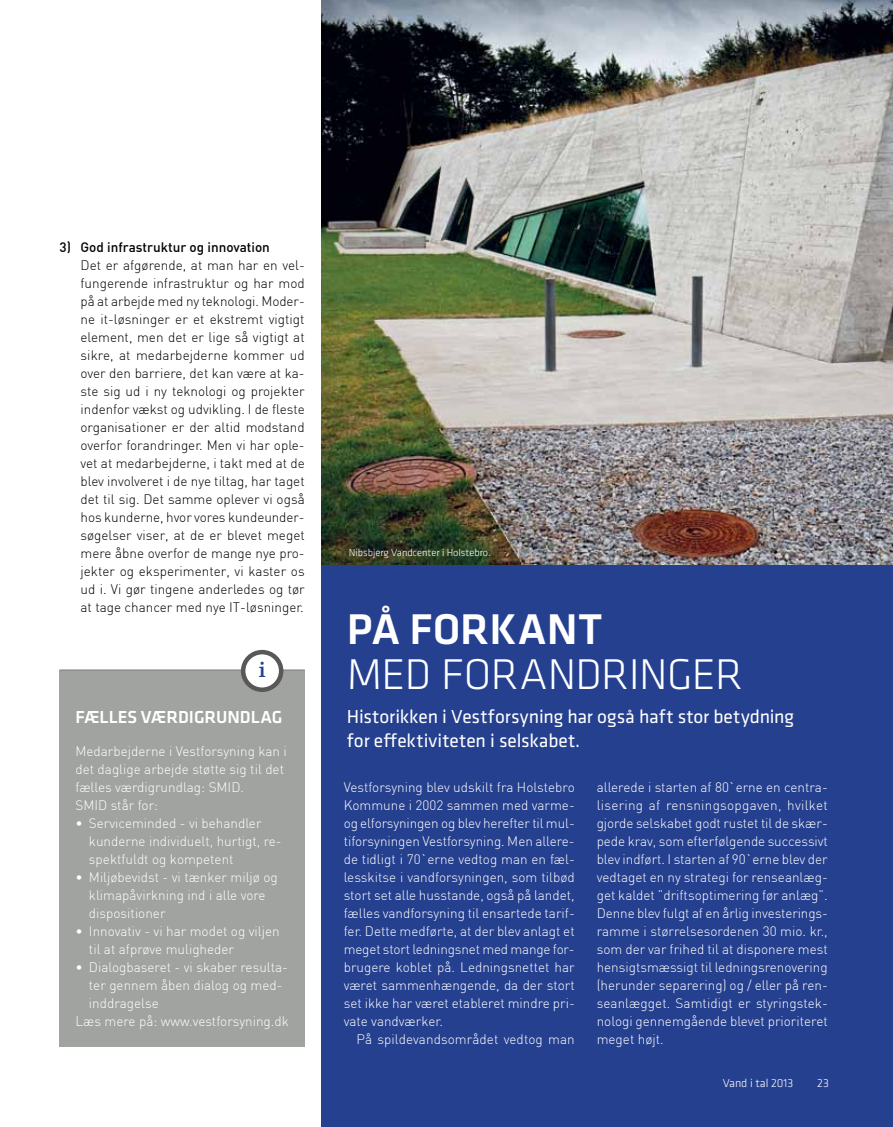
<style>
.page{position:relative;width:893px;height:1127px;background:#fff}
.page>*{position:absolute;margin:0;border:0;box-sizing:border-box;transform-origin:0 0}
.t1{font:300 44.55px "Klavika";letter-spacing:-.015em;color:#fff}
.t2{font:500 44.55px "Klavika";letter-spacing:.005em;color:#fff}
.t3{font:700 21px "Egyptienne FLT Std";color:#25408f}
.t4{font:19.5px/24px "Klavika";color:#fff}
.t5{font:500 18px "Klavika";color:#fff}
.t6{font:300 13.5px/18px "DIN";color:#fff}
.t7{font:300 13.5px/18px "DIN";color:#000;text-align:justify}
.t8{font:500 13.5px "DIN";color:#000}
.t9{font:300 12px "Klavika";color:#fff}
.t10{font:300 10.5px "Klavika";color:#fff}
</style>
<div class="page">
<div style="left:322px;top:0;width:571px;height:1127px;background:#25408f"></div>
<img style="left:322px;top:0;width:571px;height:564px">
<div style="left:60px;top:670px;width:245px;height:376px;background:#a0a39f"></div>
<hr style="left:60px;top:670px;width:245px;height:1px;background:#7e7c7a">
<div style="left:243px;top:652px;width:38px;height:38px;background:#fff;border-radius:50%"></div>
<div style="left:241px;top:650px;width:42px;height:42px;border:4px solid #585956;border-radius:50%"></div>
<p class="t8" style="left:60px;top:238px;width:212px">3) God infrastruktur og innovation</p>
<p class="t7" style="left:81px;top:256px;width:226px">Det er afgørende, at man har en vel&shy;fungerende infrastruktur og har mod på at arbejde med ny teknologi. Moder&shy;ne it-løsninger er et ekstremt vigtigt element, men det er lige så vigtigt at sikre, at medarbejderne kommer ud over den barriere, det kan være at ka&shy;ste sig ud i ny teknologi og projekter indenfor vækst og udvikling. I de fleste organisationer er der altid modstand overfor forandringer. Men vi har ople&shy;vet at medarbejderne, i takt med at de blev involveret i de nye tiltag, har taget det til sig. Det samme oplever vi også hos kunderne, hvor vores kundeunder&shy;søgelser viser, at de er blevet meget mere åbne overfor de mange nye pro&shy;jekter og eksperimenter, vi kaster os ud i. Vi gør tingene anderledes og tør at tage chancer med nye IT-løsninger.</p>
<h2 class="t3" style="left:259px;top:659px;width:9px">i</h2>
<h3 class="t5" style="left:75px;top:707px;width:208px">FÆLLES VÆRDIGRUNDLAG</h3>
<p class="t6" style="left:75px;top:742px;width:213px">Medarbejderne i Vestforsyning kan i det daglige arbejde støtte sig til det fælles værdigrundlag: SMID.<br>SMID står for:</p>
<p class="t6" style="left:89px;top:814px;width:194px;text-indent:-14px">• Serviceminded - vi behandler kunderne individuelt, hurtigt, re&shy;spektfuldt og kompetent</p>
<p class="t6" style="left:89px;top:868px;width:190px;text-indent:-14px">• Miljøbevidst - vi tænker miljø og klimapåvirkning ind i alle vore dispositioner</p>
<p class="t6" style="left:89px;top:922px;width:192px;text-indent:-14px">• I nnovativ - vi har modet og viljen til at afprøve muligheder</p>
<p class="t6" style="left:75px;top:958px;width:214px">• Dialogbaseret - vi skaber resulta-</p>
<p class="t6" style="left:89px;top:976px;width:195px">ter gennem åben dialog og med-</p>
<p class="t6" style="left:89px;top:994px;width:71px">inddragelse</p>
<p class="t6" style="left:75px;top:1012px;width:215px">Læs mere på: www.vestforsyning.dk</p>
<p class="t10" style="left:349px;top:547px;width:143px">Nibsbjerg Vandcenter i Holstebro.</p>
<h1 class="t2" style="left:347px;top:599px;width:257px">PÅ FORKANT</h1>
<h1 class="t1" style="left:347px;top:648px;width:397px">med forandringer</h1>
<h3 class="t4" style="left:347px;top:704px;width:449px">Historikken i Vestforsyning har også haft stor betydning for effektiviteten i selskabet.</h3>
<p class="t6" style="left:597px;top:778px;width:233px;text-align:justify">allerede i starten af 80`erne en centra&shy;lisering af rensningsopgaven, hvilket gjorde selskabet godt rustet til de skær&shy;pede krav, som efterfølgende successivt blev indført. I starten af 90`erne blev der vedtaget en ny strategi for renseanlæg&shy;get kaldet ”driftsoptimering før anlæg”.<br>Denne blev fulgt af en årlig investerings&shy;ramme i størrelsesordenen 30 mio. kr., som der var frihed til at disponere mest hensigtsmæssigt til ledningsrenovering (herunder separering) og / eller på ren&shy;seanlægget. Samtidigt er styringstek&shy;nologi gennemgående blevet prioriteret meget højt.</p>
<p class="t9" style="left:723px;top:1076px;width:72px">Vand i tal 2013</p>
<p class="t9" style="left:817px;top:1076px;width:14px">23</p>
<p class="t6" style="left:344px;top:778px;width:233px;text-align:justify">Vestforsyning blev udskilt fra Holstebro Kommune i 2002 sammen med varme&shy;og elforsyningen og blev herefter til mul&shy;tiforsyningen Vestforsyning. Men allere&shy;de tidligt i 70`erne vedtog man en fæl&shy;lesskitse i vandforsyningen, som tilbød stort set alle husstande, også på landet, fælles vandforsyning til ensartede tarif&shy;fer. Dette medførte, at der blev anlagt et meget stort ledningsnet med mange for&shy;brugere koblet på. Ledningsnettet har været sammenhængende, da der stort set ikke har været etableret mindre pri&shy;vate vandværker.</p>
<p class="t6" style="left:356px;top:1030px;width:220px">På spildevandsområdet vedtog man</p>
</div>
